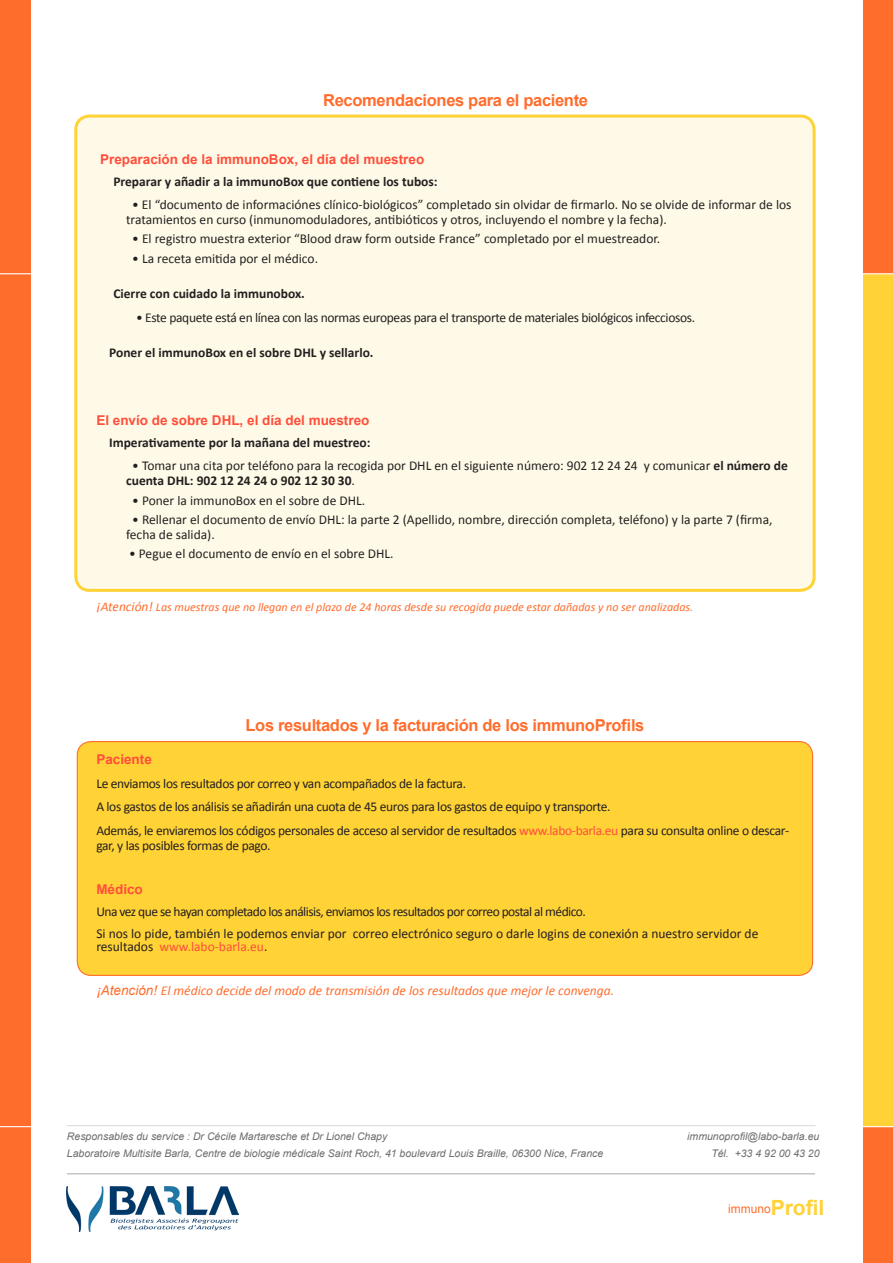
<style>
.page{position:relative;width:893px;height:1263px;background:#fff}
.page>*{position:absolute;margin:0;border:0;box-sizing:border-box;transform-origin:0 0}
.Titre{font:700 16.5px "Arial";letter-spacing:-.02em;color:#ff6d2d}
.Titre-2{font:13.5px/15px "Calibri";letter-spacing:-.01em;color:#231f20}
.Titre-3{font:700 13.5px "Calibri";color:#231f20}
.Titre-4{font:700 13.5px "Arial";color:#ff4e3b}
.Titre-5{font:13.5px "Calibri";letter-spacing:-.04em;color:#231f20}
.Titre-6{font:italic 13.5px "Calibri";color:#ff6d2d}
.Titre-7{font:italic 12px "Calibri";color:#ff6d2d}
.Corps_3{font:12px "Arial";color:#ff6d2d}
.Corps_4{font:italic 10.5px "Arial";color:#6c6d70}
.s1{font-weight:700}
.s2{font-size:13.5px}
.s3{color:#ff4e3b}
.s4{font-family:"Arial"}
.s5{font-weight:700;font-size:21px;color:#ffd236}
</style>
<div class="page">
<div style="left:863px;top:1126px;width:30px;height:137px;background:#ff6d2d"></div>
<div style="left:863px;top:0;width:30px;height:284px;background:#ff6d2d"></div>
<div style="left:0;top:0;width:30px;height:1263px;background:#ff6d2d"></div>
<div style="left:863px;top:274px;width:30px;height:852px;background:#ffd236"></div>
<hr style="left:67px;top:1173px;width:748px;height:1px;background:#a7a9ac">
<img style="left:67px;top:1186px;width:172px;height:45px">
<hr style="left:0;top:1126px;width:893px;height:1px;background:#fff">
<hr style="left:0;top:273px;width:893px;height:1px;background:#fff">
<div style="left:76px;top:116px;width:738px;height:474px;background:#fffae7;border-radius:14px"></div>
<div style="left:74px;top:115px;width:742px;height:477px;border:3px solid #ffd236;border-radius:14px"></div>
<div style="left:77px;top:741px;width:736px;height:234px;background:#ffd236;border-radius:14px"></div>
<div style="left:77px;top:741px;width:736px;height:235px;border:1px solid #ff6d2d;border-radius:14px"></div>
<p class="Titre" style="left:323px;top:89px;width:266px">Recomendaciones para el paciente</p>
<p class="Titre-4" style="left:100px;top:150px;width:326px">Preparación de la immunoBox, el día del muestreo</p>
<p class="Titre-3" style="left:113px;top:173px;width:326px">Preparar y añadir a la immunoBox que contiene los tubos:</p>
<p class="Titre-2" style="left:126px;top:197px;width:667px;text-indent:6px">• El “documento de informaciónes clínico-biológicos” completado sin olvidar de firmarlo. No se olvide de informar de los tratamientos en curso (inmunomoduladores, antibióticos y otros, incluyendo el nombre y la fecha).</p>
<p class="Titre-2" style="left:132px;top:232px;width:529px">• El registro muestra exterior “Blood draw form outside France” completado por el muestreador.</p>
<p class="Titre-2" style="left:132px;top:251px;width:187px">• La receta emitida por el médico.</p>
<p class="Titre-3" style="left:113px;top:285px;width:193px">Cierre con cuidado la immunobox.</p>
<p class="Titre-2" style="left:136px;top:310px;width:561px">• Este paquete está en línea con las normas europeas para el transporte de materiales biológicos infecciosos.</p>
<p class="Titre-3" style="left:109px;top:344px;width:266px">Poner el immunoBox en el sobre DHL y sellarlo.</p>
<p class="Titre-4" style="left:96px;top:411px;width:275px">El envío de sobre DHL, el día del muestreo</p>
<p class="Titre-3" style="left:109px;top:434px;width:263px">Imperativamente por la mañana del muestreo:</p>
<p class="Titre-2" style="left:126px;top:458px;width:663px;text-indent:6px">• Tomar una cita por teléfono para la recogida por DHL en el siguiente número: 902 12 24 24 y comunicar <span class="s1">el número de cuenta DHL: 902 12 24 24 o 902 12 30 30</span>.</p>
<p class="Titre-2" style="left:132px;top:493px;width:235px">• Poner la immunoBox en el sobre de DHL.</p>
<p class="Titre-2" style="left:126px;top:512px;width:648px;text-indent:6px">• Rellenar el documento de envío DHL: la parte 2 (Apellido, nombre, dirección completa, teléfono) y la parte 7 (firma, fecha de salida).</p>
<p class="Titre-2" style="left:129px;top:546px;width:266px">• Pegue el documento de envío en el sobre DHL.</p>
<p class="Titre-7" style="left:96px;top:599px;width:598px"><span class="s2">¡Atención!</span> Las muestras que no llegan en el plazo de 24 horas desde su recogida puede estar dañadas y no ser analizadas.</p>
<p class="Titre" style="left:246px;top:715px;width:400px">Los resultados y la facturación de los immunoProfils</p>
<p class="Titre-4" style="left:96px;top:751px;width:57px">Paciente</p>
<p class="Titre-2" style="left:96px;top:776px;width:371px">Le enviamos los resultados por correo y van acompañados de la factura.</p>
<p class="Titre-2" style="left:96px;top:799px;width:516px">A los gastos de los análisis se añadirán una cuota de 45 euros para los gastos de equipo y transporte.</p>
<p class="Titre-2" style="left:96px;top:823px;width:694px">Además, le enviaremos los códigos personales de acceso al servidor de resultados <span class="s3">www.labo-barla.eu</span> para su consulta online o descar&shy;gar, y las posibles formas de pago.</p>
<p class="Titre-4" style="left:96px;top:880px;width:48px">Médico</p>
<p class="Titre-5" style="left:96px;top:903px;width:491px">Una vez que se hayan completado los análisis, enviamos los resultados por correo postal al médico.</p>
<p class="Titre-2" style="left:96px;top:927px;width:663px;line-height:13.5px">Si nos lo pide, también le podemos enviar por correo electrónico seguro o darle logins de conexión a nuestro servidor de resultados <span class="s3">www.labo-barla.eu</span>.</p>
<p class="Titre-6" style="left:96px;top:982px;width:519px"><span class="s4">¡Atención!</span> El médico decide del modo de transmisión de los resultados que mejor le convenga.</p>
<p class="Corps_4" style="left:67px;top:1130px;width:322px">Responsables du service : Dr Cécile Martaresche et Dr Lionel Chapy</p>
<p class="Corps_4" style="left:687px;top:1130px;width:134px">immunoprofil@labo-barla.eu</p>
<p class="Corps_4" style="left:67px;top:1146px;width:538px">Laboratoire Multisite Barla, Centre de biologie médicale Saint Roch, 41 boulevard Louis Braille, 06300 Nice, France</p>
<p class="Corps_4" style="left:711px;top:1146px;width:110px">Tél. +33 4 92 00 43 20</p>
<p class="Corps_3" style="left:728px;top:1201px;width:98px">immuno<span class="s5">Profil</span></p>
</div>
